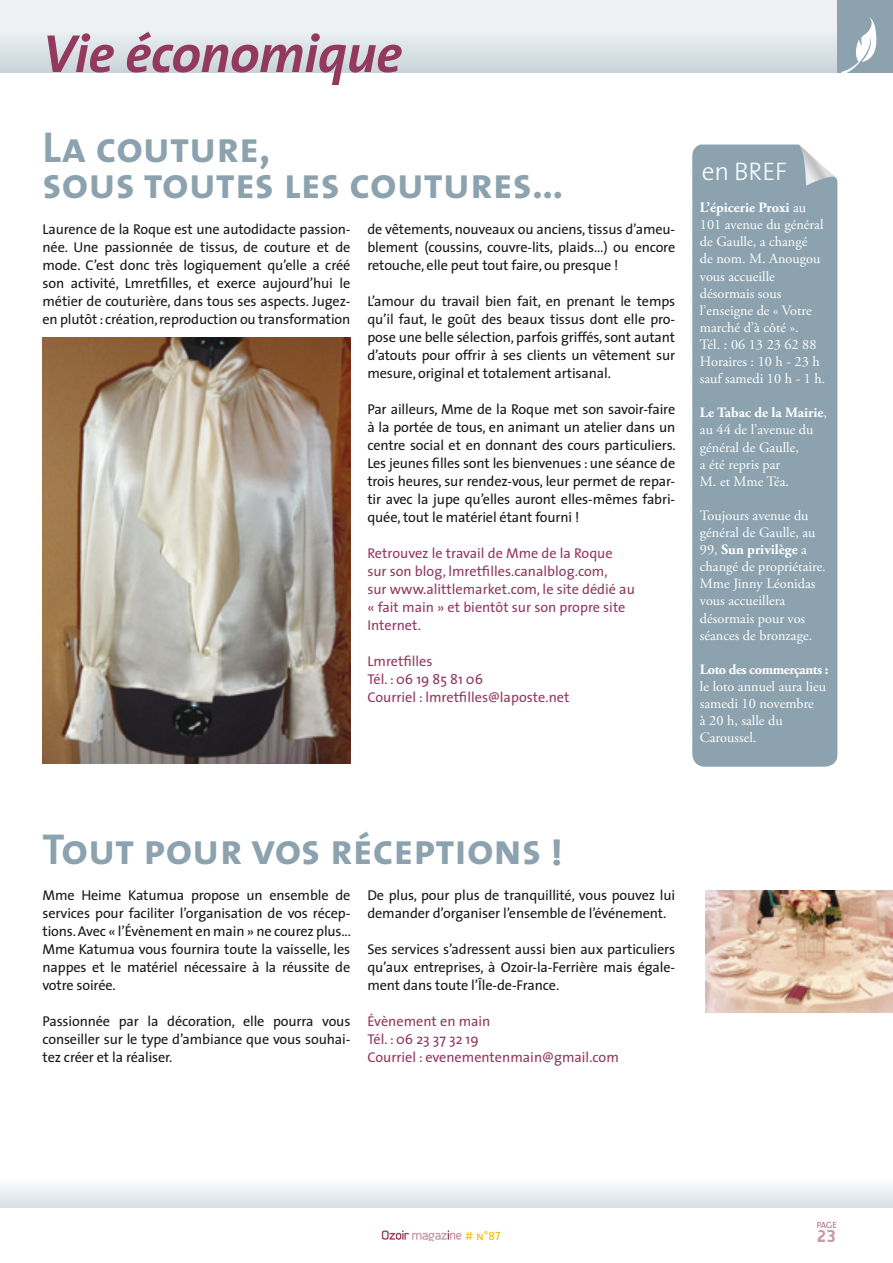
<style>
.page{position:relative;width:893px;height:1263px;background:#fff}
.page>*{position:absolute;margin:0;border:0;box-sizing:border-box;transform-origin:0 0}
.t1{font:italic 700 54px "The Sans";letter-spacing:-.01em;color:#93385e}
.t2{font:43.5px/36px "The Sans Bold Caps";color:#8ca3af}
.t3{font:300 25.5px "The Sans";letter-spacing:-.005em;color:#fff}
.t4{font:24px "Gladatur Rum";color:#c79ba7}
.t5{font:14.25px/18px "The Sans";letter-spacing:-.01em;color:#1a171c;text-align:justify}
.t6{font:14.25px/17.1px "Adobe Garamond Pro";color:#fff}
.t7{font:14.25px/18px "The Sans";color:#93385e}
.t8{font:700 14.25px "Adobe Garamond Pro";letter-spacing:-.03em;color:#fff}
.t9{font:12px "The Sans Caps";color:#fabb00}
.t10{font:9px "The Sans Light Caps";color:#93385e}
.s1{font-weight:700}
</style>
<div class="page">
<div style="left:0;top:0;width:893px;height:72px;background:#edf1f4"></div>
<div style="left:0;top:19px;width:893px;height:53px;background:linear-gradient(to bottom,#f3f6f8,#cad6dc)"></div>
<div style="left:838px;top:0;width:55px;height:72px;background:#8ca3af"></div>
<svg style="left:841px;top:17px;width:35px;height:56px"></svg>
<svg style="left:382px;top:1230px;width:79px;height:11px"></svg>
<div style="left:0;top:1169px;width:893px;height:38px;background:linear-gradient(to bottom,#fff,#dbe4e8)"></div>
<div style="left:692px;top:144px;width:146px;height:623px;background:#8ca3af"></div>
<svg style="left:799px;top:144px;width:37px;height:42px"></svg>
<img style="left:43px;top:337px;width:307px;height:426px">
<img style="left:705px;top:891px;width:188px;height:122px">
<h1 class="t1" style="left:43px;top:9px;width:361px">Vie économique</h1>
<h2 class="t2" style="left:43px;top:128px;width:522px">La couture,<br>sous toutes les coutures…</h2>
<p class="t5" style="left:43px;top:220px;width:309px">Laurence de la Roque est une autodidacte passion&shy;née. Une passionnée de tissus, de couture et de mode. C’est donc très logiquement qu’elle a créé son activité, Lmretfilles, et exerce aujourd’hui le métier de couturière, dans tous ses aspects. Jugez&shy;en plutôt : création, reproduction ou transformation</p>
<p class="t5" style="left:367px;top:220px;width:309px">de vêtements, nouveaux ou anciens, tissus d’ameu&shy;blement (coussins, couvre-lits, plaids…) ou encore retouche, elle peut tout faire, ou presque !</p>
<p class="t5" style="left:367px;top:292px;width:309px">L’amour du travail bien fait, en prenant le temps qu’il faut, le goût des beaux tissus dont elle pro&shy;pose une belle sélection, parfois griffés, sont autant d’atouts pour offrir à ses clients un vêtement sur mesure, original et totalement artisanal.</p>
<p class="t5" style="left:367px;top:400px;width:310px">Par ailleurs, Mme de la Roque met son savoir-faire à la portée de tous, en animant un atelier dans un centre social et en donnant des cours particuliers.<br>Les jeunes filles sont les bienvenues : une séance de trois heures, sur rendez-vous, leur permet de repar&shy;tir avec la jupe qu’elles auront elles-mêmes fabri&shy;quée, tout le matériel étant fourni !</p>
<p class="t7" style="left:367px;top:544px;width:269px">Retrouvez le travail de Mme de la Roque sur son blog, lmretfilles.canalblog.com,<br>sur www.alittlemarket.com, le site dédié au « fait main » et bientôt sur son propre site Internet.</p>
<p class="t7" style="left:367px;top:652px;width:203px">Lmretfilles<br>Tél. : 06 19 85 81 06<br>Courriel : lmretfilles@laposte.net</p>
<h3 class="t3" style="left:702px;top:150px;width:87px">en BRef</h3>
<p class="t6" style="left:700px;top:200px;width:127px"><span class="s1">L’épicerie Proxi</span> au<br>101 avenue du général de Gaulle, a changé<br>de nom. M. Anougou vous accueille désormais sous l’enseigne de « Votre marché d’à côté ».<br>Tél. : 06 13 23 62 88<br>Horaires : 10 h - 23 h sauf samedi 10 h - 1 h.</p>
<p class="t6" style="left:700px;top:405px;width:129px"><span class="s1">Le Tabac de la Mairie</span>, au 44 de l’avenue du général de Gaulle,<br>a été repris par<br>M. et Mme Téa.</p>
<p class="t6" style="left:700px;top:507px;width:127px">Toujours avenue du général de Gaulle, au<br>99, <span class="s1">Sun privilège</span> a changé de propriétaire.<br>Mme Jinny Léonidas vous accueillera désormais pour vos séances de bronzage.</p>
<p class="t8" style="left:700px;top:661px;width:130px">Loto des commerçants :</p>
<p class="t6" style="left:700px;top:678px;width:127px">le loto annuel aura lieu samedi 10 novembre<br>à 20 h, salle du<br>Caroussel.</p>
<h2 class="t2" style="left:43px;top:830px;width:522px">Tout pour vos réceptions !</h2>
<p class="t5" style="left:43px;top:886px;width:310px">Mme Heime Katumua propose un ensemble de services pour faciliter l’organisation de vos récep&shy;tions. Avec « l’Évènement en main » ne courez plus...<br>Mme Katumua vous fournira toute la vaisselle, les nappes et le matériel nécessaire à la réussite de votre soirée.</p>
<p class="t5" style="left:43px;top:1012px;width:309px">Passionnée par la décoration, elle pourra vous conseiller sur le type d’ambiance que vous souhai&shy;tez créer et la réaliser.</p>
<p class="t5" style="left:367px;top:886px;width:309px">De plus, pour plus de tranquillité, vous pouvez lui demander d’organiser l’ensemble de l’événement.</p>
<p class="t5" style="left:367px;top:940px;width:309px">Ses services s’adressent aussi bien aux particuliers qu’aux entreprises, à Ozoir-la-Ferrière mais égale&shy;ment dans toute l’Île-de-France.</p>
<p class="t7" style="left:367px;top:1012px;width:253px">Évènement en main<br>Tél. : 06 23 37 32 19<br>Courriel : evenementenmain@gmail.com</p>
<p class="t10" style="left:817px;top:1218px;width:22px">Page</p>
<p class="t9" style="left:465px;top:1225px;width:37px"># n°87</p>
<h3 class="t4" style="left:818px;top:1221px;width:19px">23</h3>
</div>
